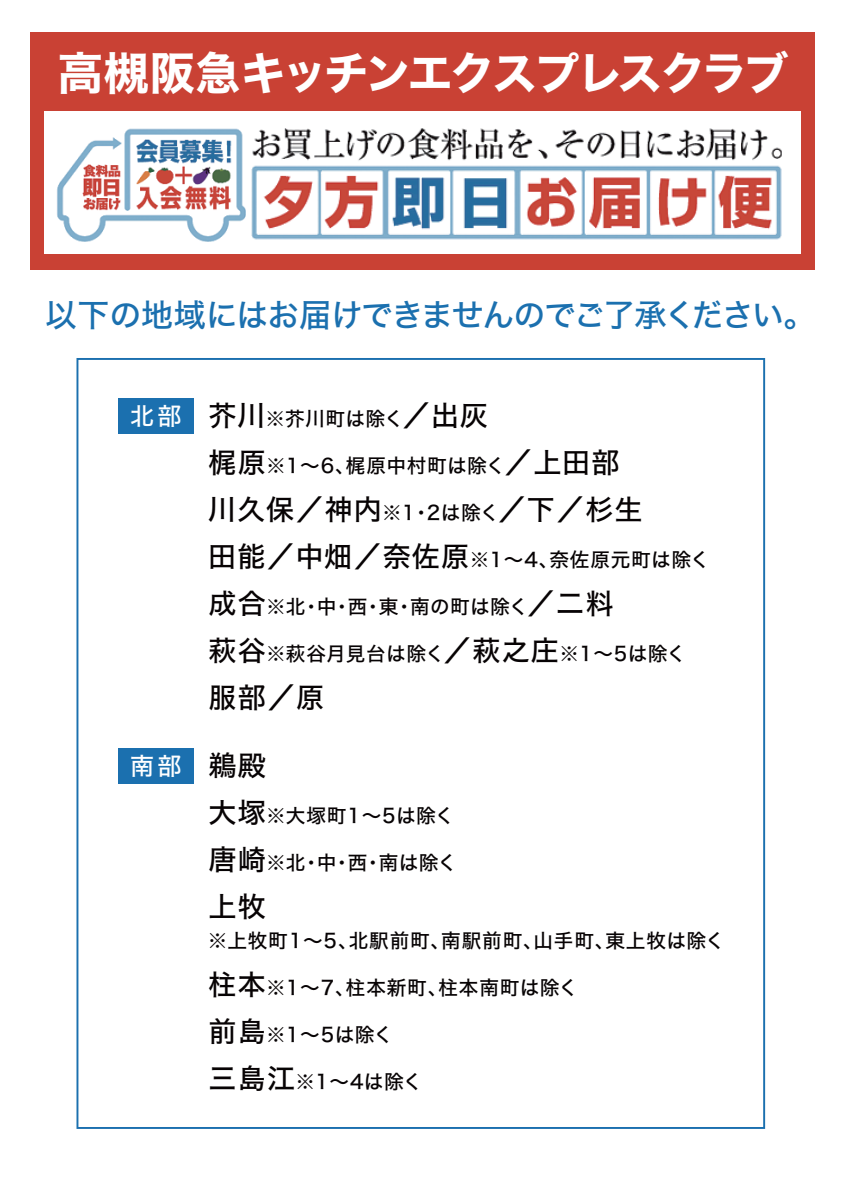
<style>
.page{position:relative;width:842px;height:1191px;background:#fff}
.page>*{position:absolute;margin:0;border:0;box-sizing:border-box;transform-origin:0 0}
.t1{font:45px "Hira Kaku Std N W7";letter-spacing:-.06em;color:#fff}
.t2{font:32px "Hira Kaku Std N W5";letter-spacing:-.04em;color:#1b70af}
.t3{font:28px "Hira Kaku Std N W5";letter-spacing:.045em;color:#070304}
.t4{font:24px "Hira Kaku Std N W5";color:#fff}
.t5{font:19.6px "Hira Kaku Std N W5";letter-spacing:.025em;color:#070304}
.t6{font:19.6px "Hira Kaku Std N W5";letter-spacing:.045em;color:#070304}
.s1{font-size:24px;color:#fff}
.s2{font-size:28px}
.s3{font-size:19.6px}
.s4{font-size:28px;color:#070304}
</style>
<div class="page">
<div style="left:30px;top:32px;width:785px;height:238px;background:#c94134"></div>
<div style="left:44px;top:111px;width:756px;height:142px;background:#fff"></div>
<img style="left:57px;top:129px;width:189px;height:113px">
<img style="left:251px;top:128px;width:531px;height:112px">
<div style="left:118px;top:398px;width:75px;height:35px;background:#1b70af"></div>
<div style="left:118px;top:748px;width:75px;height:36px;background:#1b70af"></div>
<h1 class="t1" style="left:58px;top:38px;width:732px">高槻阪急キッチンエクスプレスクラブ</h1>
<h2 class="t2" style="left:45px;top:290px;width:772px">以下の地域にはお届けできませんのでご了承ください。</h2>
<p class="t5" style="left:130px;top:404px;width:359px"><span class="s1">北部</span> <span class="s2">芥川</span>※芥川町は除く<span class="s2">／出灰</span></p>
<p class="t5" style="left:209px;top:451px;width:412px"><span class="s2">梶原</span>※1～6、梶原中村町は除く<span class="s2">／上田部</span></p>
<h3 class="t3" style="left:208px;top:488px;width:436px">川久保／神内<span class="s3">※1・2は除く</span>／下／杉生</h3>
<p class="t6" style="left:208px;top:545px;width:503px"><span class="s2">田能／中畑／奈佐原</span>※1～4、奈佐原元町は除く</p>
<p class="t5" style="left:209px;top:592px;width:406px"><span class="s2">成合</span>※北・中・西・東・南の町は除く<span class="s2">／二料</span></p>
<p class="t5" style="left:209px;top:639px;width:479px"><span class="s2">萩谷</span>※萩谷月見台は除く<span class="s2">／萩之庄</span>※1～5は除く</p>
<h3 class="t3" style="left:209px;top:676px;width:117px">服部／原</h3>
<p class="t4" style="left:130px;top:747px;width:137px">南部 <span class="s4">鵜殿</span></p>
<p class="t5" style="left:209px;top:801px;width:247px"><span class="s2">大塚</span>※大塚町1～5は除く</p>
<p class="t5" style="left:209px;top:848px;width:250px"><span class="s2">唐崎</span>※北・中・西・南は除く</p>
<h3 class="t3" style="left:209px;top:885px;width:59px">上牧</h3>
<p class="t6" style="left:208px;top:926px;width:518px">※上牧町1～5、北駅前町、南駅前町、山手町、東上牧は除く</p>
<p class="t6" style="left:209px;top:973px;width:371px"><span class="s2">柱本</span>※1～7、柱本新町、柱本南町は除く</p>
<p class="t5" style="left:209px;top:1020px;width:186px"><span class="s2">前島</span>※1～5は除く</p>
<p class="t5" style="left:209px;top:1067px;width:215px"><span class="s2">三島江</span>※1～4は除く</p>
</div>
